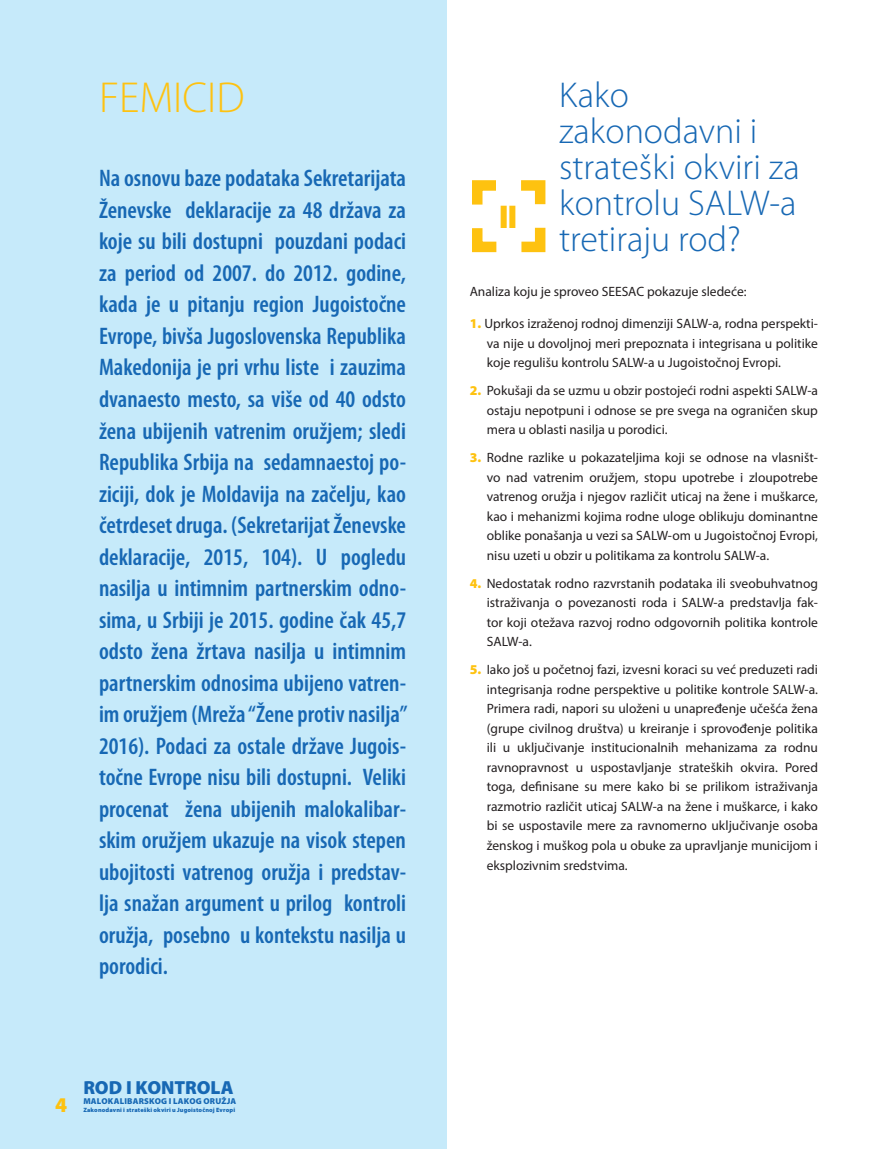
<style>
.page{position:relative;width:893px;height:1149px;background:#fff}
.page>*{position:absolute;margin:0;border:0;box-sizing:border-box;transform-origin:0 0}
.t1{font:300 43.5px "Myriad Pro";color:#fec210}
.t2{font:300 36px/36px "Myriad Pro";color:#1768b4}
.t3{font:900 33px "Myriad Pro";color:#fec210}
.t4{font:600 condensed 24px/31.5px "Myriad Pro";color:#1768b4;text-align:justify}
.t5{font:900 21px "Myriad Pro";color:#fec210}
.t6{font:900 19.05px "Myriad Pro";letter-spacing:-.005em;color:#1768b4}
.t7{font:13.5px/19.5px "Myriad Pro";color:#231f20;text-align:justify}
.t8{font:900 8.55px "Myriad Pro";letter-spacing:.02em;color:#1768b4}
.t9{font:900 6.15px "Myriad Pro";letter-spacing:.025em;color:#1768b4}
.s1{font-weight:900;color:#fec210}
</style>
<div class="page">
<div style="left:0;top:0;width:446px;height:1148px;background:#c6eafa"></div>
<hr style="left:892px;top:0;width:1px;height:1148px;background:#1768b4">
<svg style="left:472px;top:180px;width:74px;height:73px"></svg>
<p class="t1" style="left:99px;top:74px;width:147px">FEMICID</p>
<p class="t4" style="left:99px;top:163px;width:310px">Na osnovu baze podataka Sekretarijata Ženevske deklaracije za 48 država za koje su bili dostupni pouzdani podaci za period od 2007. do 2012. godine, kada je u pitanju region Jugoistočne Evrope, bivša Jugoslovenska Republika Makedonija je pri vrhu liste i zauzima dvanaesto mesto, sa više od 40 odsto žena ubijenih vatrenim oružjem; sledi Republika Srbija na sedamnaestoj po&shy;ziciji, dok je Moldavija na začelju, kao četrdeset druga. (Sekretarijat Ženevske deklaracije, 2015, 104). U pogledu nasilja u intimnim partnerskim odno&shy;sima, u Srbiji je 2015. godine čak 45,7 odsto žena žrtava nasilja u intimnim partnerskim odnosima ubijeno vatren&shy;im oružjem (Mreža “Žene protiv nasilja” 2016). Podaci za ostale države Jugois&shy;točne Evrope nisu bili dostupni. Veliki procenat žena ubijenih malokalibar&shy;skim oružjem ukazuje na visok stepen ubojitosti vatrenog oružja i predstav&shy;lja snažan argument u prilog kontroli oružja, posebno u kontekstu nasilja u porodici.</p>
<p class="t5" style="left:55px;top:1092px;width:14px">4</p>
<p class="t6" style="left:83px;top:1075px;width:152px">ROD I KONTROLA</p>
<p class="t8" style="left:83px;top:1095px;width:155px">MALOKALIBARSKOG I LAKOG ORUŽJA</p>
<p class="t9" style="left:83px;top:1106px;width:153px">Zakonodavni i strateški okviri u Jugoistočnoj Evropi</p>
<p class="t2" style="left:559px;top:77px;width:242px">Kako zakonodavni i strateški okviri za kontrolu SALW-a tretiraju rod?</p>
<p class="t7" style="left:470px;top:281px;width:278px">Analiza koju je sproveo SEESAC pokazuje sledeće:</p>
<p class="t7" style="left:487px;top:313px;width:333px;text-indent:-17px"><span class="s1">1.</span> Uprkos izraženoj rodnoj dimenziji SALW-a, rodna perspekti&shy;va nije u dovoljnoj meri prepoznata i integrisana u politike koje regulišu kontrolu SALW-a u Jugoistočnoj Evropi.</p>
<p class="t7" style="left:487px;top:380px;width:333px;text-indent:-17px"><span class="s1">2.</span> Pokušaji da se uzmu u obzir postojeći rodni aspekti SALW-a ostaju nepotpuni i odnose se pre svega na ograničen skup mera u oblasti nasilja u porodici.</p>
<p class="t7" style="left:487px;top:447px;width:333px;text-indent:-17px"><span class="s1">3.</span> Rodne razlike u pokazateljima koji se odnose na vlasništ&shy;vo nad vatrenim oružjem, stopu upotrebe i zloupotrebe vatrenog oružja i njegov različit uticaj na žene i muškarce, kao i mehanizmi kojima rodne uloge oblikuju dominantne oblike ponašanja u vezi sa SALW-om u Jugoistočnoj Evropi, nisu uzeti u obzir u politikama za kontrolu SALW-a.</p>
<p class="t7" style="left:487px;top:573px;width:333px;text-indent:-17px"><span class="s1">4.</span> Nedostatak rodno razvrstanih podataka ili sveobuhvatnog istraživanja o povezanosti roda i SALW-a predstavlja fak&shy;tor koji otežava razvoj rodno odgovornih politika kontrole SALW-a.</p>
<p class="t7" style="left:487px;top:659px;width:333px;text-indent:-17px"><span class="s1">5.</span> Iako još u početnoj fazi, izvesni koraci su već preduzeti radi integrisanja rodne perspektive u politike kontrole SALW-a.<br>Primera radi, napori su uloženi u unapređenje učešća žena (grupe civilnog društva) u kreiranje i sprovođenje politika ili u uključivanje institucionalnih mehanizama za rodnu ravnopravnost u uspostavljanje strateških okvira. Pored toga, definisane su mere kako bi se prilikom istraživanja razmotrio različit uticaj SALW-a na žene i muškarce, i kako bi se uspostavile mere za ravnomerno uključivanje osoba ženskog i muškog pola u obuke za upravljanje municijom i eksplozivnim sredstvima.</p>
<p class="t3" style="left:499px;top:198px;width:20px">II</p>
</div>
